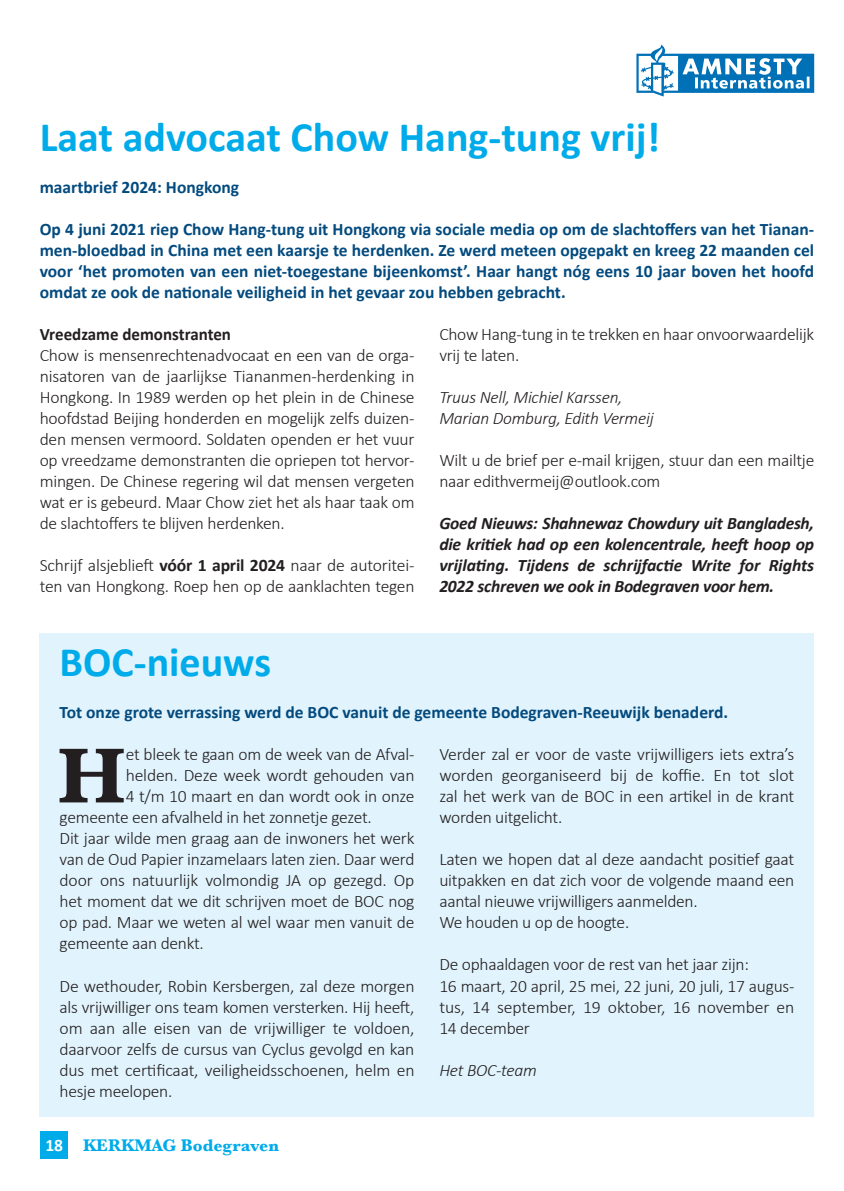
<style>
.page{position:relative;width:844px;height:1191px;background:#fff}
.page>*{position:absolute;margin:0;border:0;box-sizing:border-box;transform-origin:0 0}
.t1{font:700 80.85px "Baskerville";color:#231f20}
.t2{font:700 42px "Calibri";color:#00abea}
.t3{font:300 17.5px/21px "Calibri";letter-spacing:-.015em;color:#231f20}
.t4{font:700 17.5px/21px "Calibri";color:#034a7e;text-align:justify}
.t5{font:italic 700 17.5px/21px "Calibri";letter-spacing:-.015em;color:#231f20;text-align:justify}
.t6{font:italic 300 17.5px/21px "Calibri";letter-spacing:-.015em;color:#231f20}
.t7{font:700 17.5px "Calibri";color:#231f20}
.t8{font:700 17.5px "Baskerville";color:#00abea}
.s1{font-weight:700}
.s2{font-family:"Calibri";color:#fff}
</style>
<div class="page">
<svg style="left:636px;top:45px;width:178px;height:52px"></svg>
<div style="left:40px;top:633px;width:774px;height:483px;background:#e1f3fc"></div>
<div style="left:40px;top:1131px;width:28px;height:28px;background:#00abea"></div>
<h2 class="t2" style="left:40px;top:107px;width:621px">Laat advocaat Chow Hang-tung vrij!</h2>
<p class="t4" style="left:40px;top:176px;width:201px">maartbrief 2024: Hongkong</p>
<p class="t4" style="left:40px;top:218px;width:775px">Op 4 juni 2021 riep Chow Hang-tung uit Hongkong via sociale media op om de slachtoffers van het Tianan&shy;men-bloedbad in China met een kaarsje te herdenken. Ze werd meteen opgepakt en kreeg 22 maanden cel voor ‘het promoten van een niet-toegestane bijeenkomst’. Haar hangt nóg eens 10 jaar boven het hoofd omdat ze ook de nationale veiligheid in het gevaar zou hebben gebracht.</p>
<p class="t7" style="left:40px;top:322px;width:193px">Vreedzame demonstranten</p>
<p class="t3" style="left:40px;top:345px;width:376px;text-align:justify">Chow is mensenrechtenadvocaat en een van de orga&shy;nisatoren van de jaarlijkse Tiananmen-herdenking in Hongkong. In 1989 werden op het plein in de Chinese hoofdstad Beijing honderden en mogelijk zelfs duizen&shy;den mensen vermoord. Soldaten openden er het vuur op vreedzame demonstranten die opriepen tot hervor&shy;mingen. De Chinese regering wil dat mensen vergeten wat er is gebeurd. Maar Chow ziet het als haar taak om de slachtoffers te blijven herdenken.</p>
<p class="t3" style="left:40px;top:555px;width:376px">Schrijf alsjeblieft <span class="s1">vóór 1 april 2024</span> naar de autoritei&shy;ten van Hongkong. Roep hen op de aanklachten tegen</p>
<p class="t3" style="left:439px;top:324px;width:376px">Chow Hang-tung in te trekken en haar onvoorwaardelijk vrij te laten.</p>
<p class="t6" style="left:439px;top:387px;width:216px">Truus Nell, Michiel Karssen,<br>Marian Domburg, Edith Vermeij</p>
<p class="t3" style="left:439px;top:450px;width:376px">Wilt u de brief per e-mail krijgen, stuur dan een mailtje naar edithvermeij@outlook.com</p>
<p class="t5" style="left:439px;top:512px;width:376px">Goed Nieuws: Shahnewaz Chowdury uit Bangladesh, die kritiek had op een kolencentrale, heeft hoop op vrijlating. Tijdens de schrijfactie Write for Rights 2022 schreven we ook in Bodegraven voor hem.</p>
<h2 class="t2" style="left:60px;top:632px;width:213px">BOC-nieuws</h2>
<p class="t4" style="left:60px;top:701px;width:670px">Tot onze grote verrassing werd de BOC vanuit de gemeente Bodegraven-Reeuwijk benaderd.</p>
<h1 class="t1" style="left:57px;top:720px;width:70px">H</h1>
<p class="t3" style="left:126px;top:744px;width:290px">et bleek te gaan om de week van de Afval-</p>
<p class="t3" style="left:439px;top:744px;width:356px;text-align:justify">Verder zal er voor de vaste vrijwilligers iets extra’s worden georganiseerd bij de koffie. En tot slot zal het werk van de BOC in een artikel in de krant worden uitgelicht.</p>
<p class="t3" style="left:439px;top:849px;width:356px">Laten we hopen dat al deze aandacht positief gaat uitpakken en dat zich voor de volgende maand een aantal nieuwe vrijwilligers aanmelden.<br>We houden u op de hoogte.</p>
<p class="t3" style="left:439px;top:954px;width:356px">De ophaaldagen voor de rest van het jaar zijn:<br>16 maart, 20 april, 25 mei, 22 juni, 20 juli, 17 augus&shy;tus, 14 september, 19 oktober, 16 november en 14 december</p>
<p class="t6" style="left:439px;top:1059px;width:99px">Het BOC-team</p>
<p class="t3" style="left:126px;top:765px;width:290px">helden. Deze week wordt gehouden van</p>
<p class="t3" style="left:126px;top:786px;width:290px">4 t/m 10 maart en dan wordt ook in onze</p>
<p class="t3" style="left:60px;top:807px;width:314px">gemeente een afvalheld in het zonnetje gezet.</p>
<p class="t3" style="left:60px;top:828px;width:356px">Dit jaar wilde men graag aan de inwoners het werk</p>
<p class="t3" style="left:60px;top:849px;width:356px">van de Oud Papier inzamelaars laten zien. Daar werd</p>
<p class="t3" style="left:60px;top:870px;width:356px">door ons natuurlijk volmondig JA op gezegd. Op</p>
<p class="t3" style="left:60px;top:891px;width:356px">het moment dat we dit schrijven moet de BOC nog</p>
<p class="t3" style="left:60px;top:912px;width:356px">op pad. Maar we weten al wel waar men vanuit de</p>
<p class="t3" style="left:60px;top:933px;width:146px">gemeente aan denkt.</p>
<p class="t3" style="left:60px;top:975px;width:356px;text-align:justify">De wethouder, Robin Kersbergen, zal deze morgen als vrijwilliger ons team komen versterken. Hij heeft, om aan alle eisen van de vrijwilliger te voldoen, daarvoor zelfs de cursus van Cyclus gevolgd en kan dus met certificaat, veiligheidsschoenen, helm en hesje meelopen.</p>
<p class="t8" style="left:45px;top:1133px;width:235px"><span class="s2">18</span> KERKMAG Bodegraven</p>
</div>
